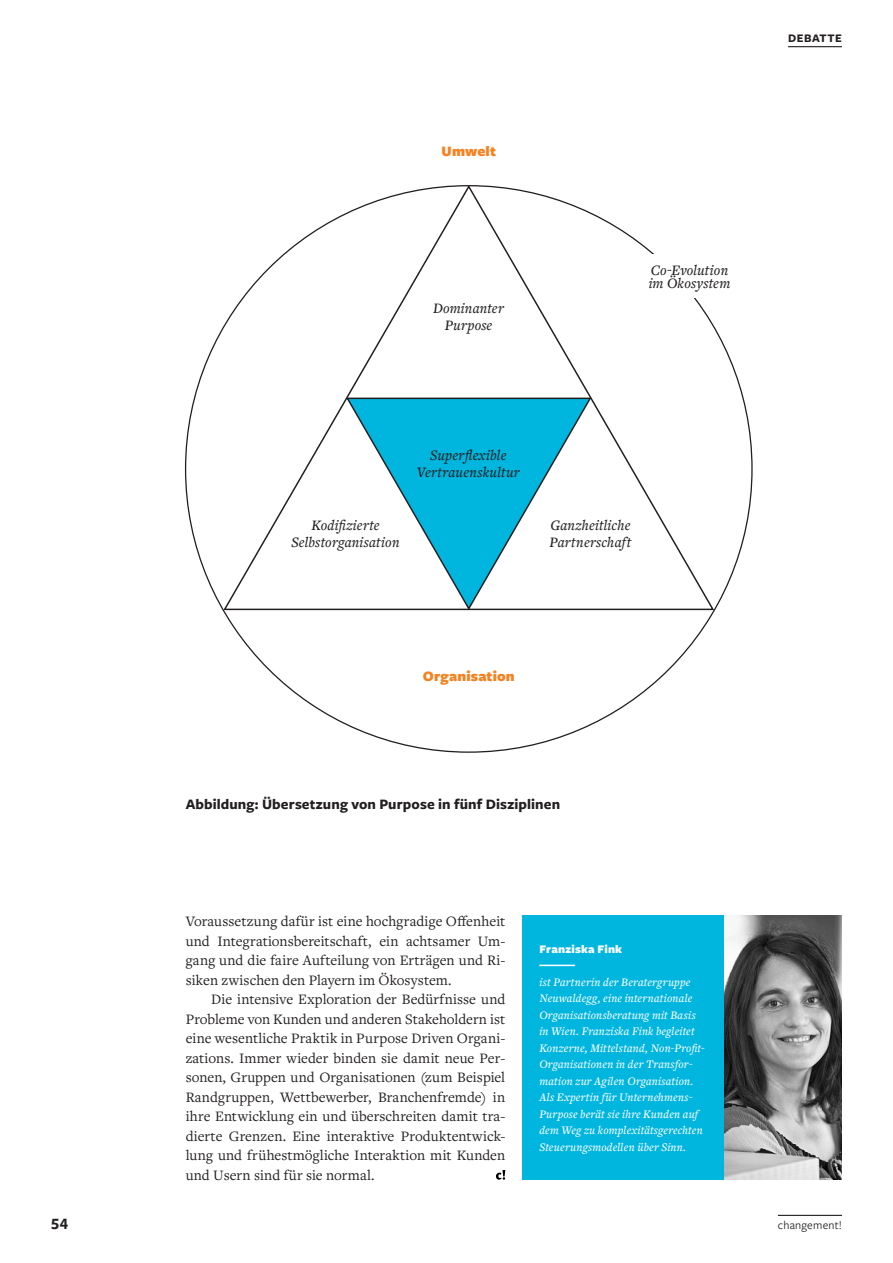
<style>
.page{position:relative;width:893px;height:1263px;background:#fff}
.page>*{position:absolute;margin:0;border:0;box-sizing:border-box;transform-origin:0 0}
.t1{font:700 16.5px "Freight Sans Pro";color:#231f20}
.t2{font:15px/19.5px "Freight Text Pro";color:#231f20;text-align:justify}
.t3{font:italic 500 15px/16.5px "Freight Text Pro";letter-spacing:.005em;color:#231f20;text-align:center}
.t4{font:700 15px "Freight Sans Pro";letter-spacing:.005em;color:#231f20}
.t5{font:900 15px "Freight Sans Pro";letter-spacing:.01em;color:#f58220}
.t6{font:italic 500 12px/16.5px "Freight Text Pro";letter-spacing:.015em;color:#fff}
.t7{font:900 12px "Freight Sans Pro";letter-spacing:.015em;color:#fff}
.t8{font:12px "Freight Sans Pro";letter-spacing:.02em;color:#231f20}
.t9{font:700 12px "Freight Sans Pro";letter-spacing:.045em;color:#231f20}
</style>
<div class="page">
<img style="left:724px;top:915px;width:118px;height:265px">
<div style="left:522px;top:915px;width:202px;height:265px;background:#00b5de"></div>
<hr style="left:539px;top:965px;width:36px;height:1px;background:#fff">
<svg style="left:496px;top:1170px;width:9px;height:10px"></svg>
<svg style="left:222px;top:185px;width:493px;height:426px"></svg>
<svg style="left:345px;top:396px;width:248px;height:215px"></svg>
<hr style="left:778px;top:1215px;width:64px;height:1px;background:#231f20">
<hr style="left:788px;top:46px;width:54px;height:1px;background:#231f20">
<p class="t5" style="left:442px;top:141px;width:56px">Umwelt</p>
<p class="t3" style="left:433px;top:302px;width:72px">Dominanter<br>Purpose</p>
<p class="t3" style="left:649px;top:265px;width:83px;line-height:13.5px;text-align:left">Co-Evolution im Ökosystem</p>
<p class="t3" style="left:291px;top:519px;width:110px">Kodifizierte<br>Selbstorganisation</p>
<p class="t3" style="left:417px;top:449px;width:104px">Superflexible<br>Vertrauenskultur</p>
<p class="t3" style="left:549px;top:519px;width:83px;text-align:left">Ganzheitliche<br>Partnerschaft</p>
<p class="t5" style="left:423px;top:665px;width:93px">Organisation</p>
<p class="t4" style="left:186px;top:800px;width:376px">Abbildung: Übersetzung von Purpose in fünf Disziplinen</p>
<p class="t2" style="left:186px;top:913px;width:321px">Voraussetzung dafür ist eine hochgradige Offenheit und Integrationsbereitschaft, ein achtsamer Um&shy;gang und die faire Aufteilung von Erträgen und Ri&shy;siken zwischen den Playern im Ökosystem.</p>
<p class="t2" style="left:186px;top:991px;width:321px;text-indent:26px">Die intensive Exploration der Bedürfnisse und Probleme von Kunden und anderen Stakeholdern ist eine wesentliche Praktik in Purpose Driven Organi&shy;zations. Immer wieder binden sie damit neue Per&shy;sonen, Gruppen und Organisationen (zum Beispiel Randgruppen, Wettbewerber, Branchenfremde) in ihre Entwicklung ein und überschreiten damit tra&shy;dierte Grenzen. Eine interaktive Produktentwick&shy;lung und frühestmögliche Interaktion mit Kunden und Usern sind für sie normal.</p>
<p class="t7" style="left:539px;top:940px;width:84px">Franziska Fink</p>
<p class="t6" style="left:539px;top:975px;width:167px">ist Partnerin der Beratergruppe Neuwaldegg, eine internationale Organisationsberatung mit Basis in Wien. Franziska Fink begleitet Konzerne, Mittelstand, Non-Profit-Organisationen in der Transfor&shy;mation zur Agilen Organisation.<br>Als Expertin für Unternehmens-Purpose berät sie ihre Kunden auf dem Weg zu komplexitätsgerechten Steuerungsmodellen über Sinn.</p>
<p class="t9" style="left:788px;top:35px;width:55px">DEBATTE</p>
<p class="t1" style="left:51px;top:1212px;width:19px">54</p>
<p class="t8" style="left:778px;top:1217px;width:66px">changement!</p>
</div>
